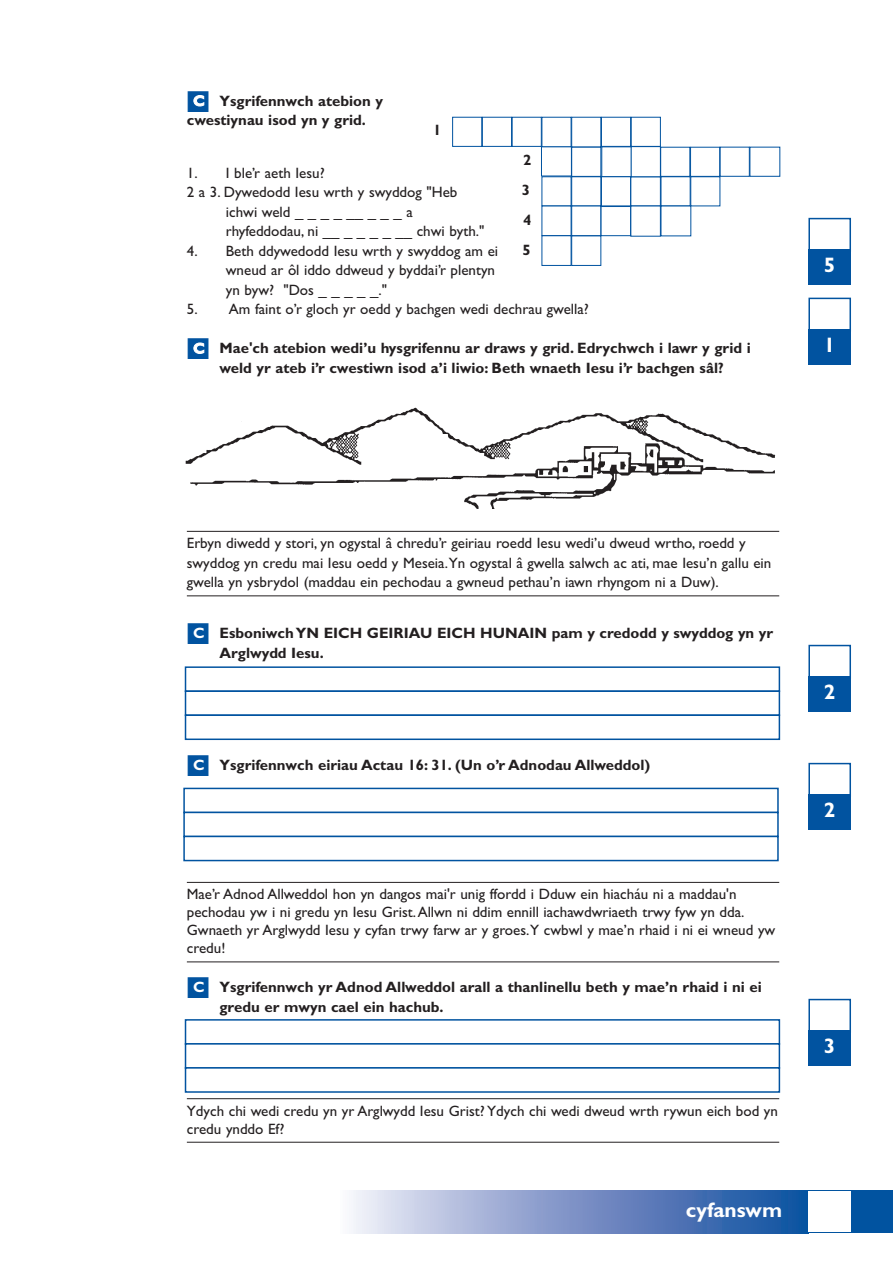
<style>
.page{position:relative;width:893px;height:1263px;background:#fff}
.page>*{position:absolute;margin:0;border:0;box-sizing:border-box;transform-origin:0 0}
.t1{font:700 21px "Gill Sans";color:#fff}
.t2{font:15px/19.5px "Gill Sans";color:#231f20}
.t3{font:700 15px/19.5px "Gill Sans";color:#231f20}
.s1{color:#0153a0}
.s2{color:#fff}
</style>
<div class="page">
<hr style="left:187px;top:531px;width:592px;height:1px;background:#231f20">
<hr style="left:187px;top:596px;width:592px;height:1px;background:#231f20">
<hr style="left:187px;top:882px;width:592px;height:1px;background:#231f20">
<hr style="left:187px;top:962px;width:592px;height:1px;background:#231f20">
<hr style="left:187px;top:1098px;width:592px;height:1px;background:#231f20">
<hr style="left:187px;top:1142px;width:592px;height:1px;background:#231f20">
<div style="left:185px;top:666px;width:595px;height:26px;border:2px solid #0153a0"></div>
<div style="left:185px;top:690px;width:595px;height:26px;border:2px solid #0153a0"></div>
<div style="left:185px;top:714px;width:595px;height:26px;border:2px solid #0153a0"></div>
<div style="left:183px;top:788px;width:596px;height:25px;border:2px solid #0153a0"></div>
<div style="left:183px;top:812px;width:596px;height:25px;border:2px solid #0153a0"></div>
<div style="left:183px;top:836px;width:596px;height:25px;border:2px solid #0153a0"></div>
<div style="left:808px;top:218px;width:43px;height:34px;border:2px solid #0153a0"></div>
<div style="left:808px;top:249px;width:43px;height:36px;background:#0153a0"></div>
<div style="left:808px;top:763px;width:43px;height:34px;border:2px solid #0153a0"></div>
<div style="left:808px;top:794px;width:43px;height:36px;background:#0153a0"></div>
<div style="left:808px;top:999px;width:43px;height:34px;border:2px solid #0153a0"></div>
<div style="left:808px;top:1030px;width:43px;height:36px;background:#0153a0"></div>
<div style="left:808px;top:298px;width:43px;height:34px;border:2px solid #0153a0"></div>
<div style="left:808px;top:329px;width:43px;height:36px;background:#0153a0"></div>
<div style="left:808px;top:645px;width:43px;height:34px;border:2px solid #0153a0"></div>
<div style="left:808px;top:676px;width:43px;height:36px;background:#0153a0"></div>
<div style="left:185px;top:1019px;width:595px;height:26px;border:2px solid #0153a0"></div>
<div style="left:185px;top:1043px;width:595px;height:26px;border:2px solid #0153a0"></div>
<div style="left:185px;top:1067px;width:595px;height:26px;border:2px solid #0153a0"></div>
<div style="left:452px;top:117px;width:30px;height:30px;border:1px solid #0153a0"></div>
<div style="left:482px;top:117px;width:30px;height:30px;border:1px solid #0153a0"></div>
<div style="left:512px;top:117px;width:30px;height:30px;border:1px solid #0153a0"></div>
<div style="left:571px;top:117px;width:30px;height:30px;border:1px solid #0153a0"></div>
<div style="left:601px;top:117px;width:30px;height:30px;border:1px solid #0153a0"></div>
<div style="left:631px;top:117px;width:30px;height:30px;border:1px solid #0153a0"></div>
<div style="left:541px;top:147px;width:31px;height:29px;border:1px solid #0153a0"></div>
<div style="left:631px;top:146px;width:30px;height:31px;border:1px solid #0153a0"></div>
<div style="left:690px;top:147px;width:30px;height:30px;border:1px solid #0153a0"></div>
<div style="left:660px;top:147px;width:30px;height:30px;border:1px solid #0153a0"></div>
<div style="left:542px;top:176px;width:29px;height:30px;border:1px solid #0153a0"></div>
<div style="left:571px;top:176px;width:30px;height:30px;border:1px solid #0153a0"></div>
<div style="left:601px;top:176px;width:30px;height:30px;border:1px solid #0153a0"></div>
<div style="left:630px;top:177px;width:31px;height:29px;border:1px solid #0153a0"></div>
<div style="left:661px;top:176px;width:29px;height:30px;border:1px solid #0153a0"></div>
<div style="left:690px;top:176px;width:30px;height:30px;border:1px solid #0153a0"></div>
<div style="left:512px;top:207px;width:30px;height:30px;border:1px solid #fff"></div>
<div style="left:749px;top:147px;width:31px;height:30px;border:1px solid #0153a0"></div>
<div style="left:571px;top:206px;width:30px;height:30px;border:1px solid #0153a0"></div>
<div style="left:601px;top:206px;width:30px;height:30px;border:1px solid #0153a0"></div>
<div style="left:512px;top:237px;width:30px;height:30px;border:1px solid #fff"></div>
<div style="left:630px;top:206px;width:31px;height:30px;border:1px solid #0153a0"></div>
<div style="left:542px;top:235px;width:29px;height:31px;border:1px solid #0153a0"></div>
<div style="left:571px;top:236px;width:30px;height:30px;border:1px solid #0153a0"></div>
<img style="left:185px;top:407px;width:591px;height:102px">
<div style="left:808px;top:1191px;width:84px;height:42px;background:#0153a0"></div>
<div style="left:341px;top:1191px;width:467px;height:42px;background:linear-gradient(to right,#f3ebf7,#0a469b)"></div>
<div style="left:808px;top:1191px;width:43px;height:41px;background:#fff"></div>
<p class="t3" style="left:187px;top:93px;width:198px"><span class="s1">■</span><span class="s2">C</span> Ysgrifennwch atebion y cwestiynau isod yn y grid.</p>
<p class="t2" style="left:187px;top:165px;width:139px">1. I ble’r aeth Iesu?</p>
<p class="t2" style="left:187px;top:184px;width:272px">2 a 3. Dywedodd Iesu wrth y swyddog "Heb</p>
<p class="t2" style="left:226px;top:204px;width:188px">ichwi weld _ _ _ _ __ _ _ _ a</p>
<p class="t2" style="left:226px;top:223px;width:260px">rhyfeddodau, ni __ _ _ _ _ __ chwi byth."</p>
<p class="t2" style="left:226px;top:243px;width:274px;text-indent:-39px">4. Beth ddywedodd Iesu wrth y swyddog am ei wneud ar ôl iddo ddweud y byddai’r plentyn yn byw? "Dos _ _ _ _ _."</p>
<p class="t2" style="left:187px;top:301px;width:403px">5. Am faint o’r gloch yr oedd y bachgen wedi dechrau gwella?</p>
<p class="t3" style="left:187px;top:340px;width:565px;text-align:center"><span class="s1">■</span><span class="s2">C</span> Mae'ch atebion wedi’u hysgrifennu ar draws y grid. Edrychwch i lawr y grid i weld yr ateb i’r cwestiwn isod a’i liwio: Beth wnaeth Iesu i’r bachgen sâl?</p>
<p class="t3" style="left:433px;top:122px;width:10px">1</p>
<p class="t3" style="left:522px;top:147px;width:11px;line-height:30px;text-align:justify">2<br>3<br>4<br>5</p>
<h1 class="t1" style="left:824px;top:258px;width:13px">5</h1>
<h1 class="t1" style="left:824px;top:337px;width:13px">1</h1>
<p class="t2" style="left:187px;top:535px;width:586px">Erbyn diwedd y stori, yn ogystal â chredu’r geiriau roedd Iesu wedi’u dweud wrtho, roedd y swyddog yn credu mai Iesu oedd y Meseia.Yn ogystal â gwella salwch ac ati, mae Iesu’n gallu ein gwella yn ysbrydol (maddau ein pechodau a gwneud pethau’n iawn rhyngom ni a Duw).</p>
<p class="t3" style="left:219px;top:625px;width:555px;text-indent:-33px"><span class="s1">■</span><span class="s2">C</span> Esboniwch YN EICH GEIRIAU EICH HUNAIN pam y credodd y swyddog yn yr<br>Arglwydd Iesu.</p>
<p class="t3" style="left:187px;top:757px;width:465px"><span class="s1">■</span><span class="s2">C</span> Ysgrifennwch eiriau Actau 16: 31. (Un o’r Adnodau Allweddol)</p>
<p class="t2" style="left:187px;top:887px;width:590px;line-height:18px">Mae’r Adnod Allweddol hon yn dangos mai'r unig ffordd i Dduw ein hiacháu ni a maddau'n pechodau yw i ni gredu yn Iesu Grist. Allwn ni ddim ennill iachawdwriaeth trwy fyw yn dda.<br>Gwnaeth yr Arglwydd Iesu y cyfan trwy farw ar y groes.Y cwbwl y mae’n rhaid i ni ei wneud yw credu!</p>
<p class="t3" style="left:219px;top:979px;width:544px;text-indent:-33px"><span class="s1">■</span><span class="s2">C</span> Ysgrifennwch yr Adnod Allweddol arall a thanlinellu beth y mae’n rhaid i ni ei gredu er mwyn cael ein hachub.</p>
<p class="t2" style="left:187px;top:1103px;width:593px;line-height:18px">Ydych chi wedi credu yn yr Arglwydd Iesu Grist? Ydych chi wedi dweud wrth rywun eich bod yn credu ynddo Ef?</p>
<h1 class="t1" style="left:686px;top:1202px;width:98px">cyfanswm</h1>
<h1 class="t1" style="left:824px;top:685px;width:13px">2</h1>
<h1 class="t1" style="left:824px;top:803px;width:13px">2</h1>
<h1 class="t1" style="left:824px;top:1039px;width:13px">3</h1>
</div>
